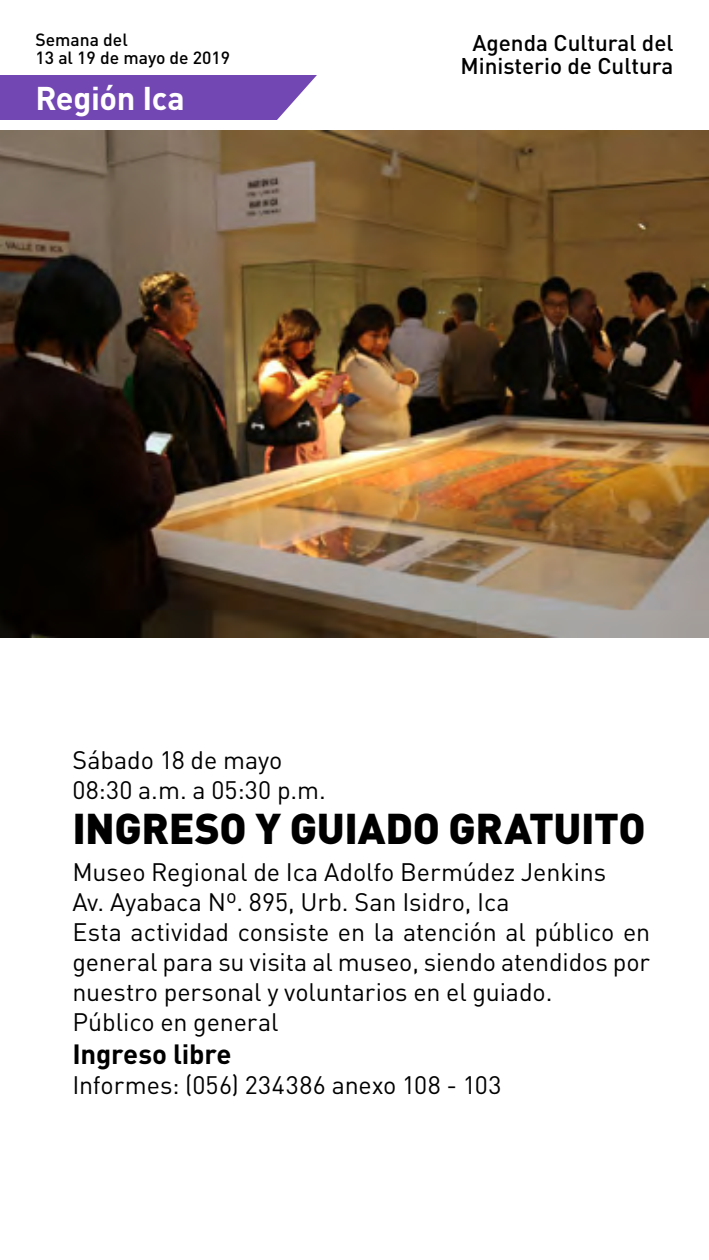
<style>
.page{position:relative;width:709px;height:1260px;background:#fff}
.page>*{position:absolute;margin:0;border:0;box-sizing:border-box;transform-origin:0 0}
.t1{font:900 42.5px "DIN";letter-spacing:-.01em;color:#000}
.t2{font:700 32.5px "DIN Pro";letter-spacing:-.015em;color:#fff}
.t3{font:700 27.5px "DIN";letter-spacing:-.01em;color:#000}
.t4{font:25px/30px "DIN";letter-spacing:-.005em;color:#000}
.t5{font:500 22.5px/22.5px "DIN Pro";color:#000;text-align:center}
.t6{font:500 17.5px/17.5px "DIN Pro";color:#000}
</style>
<div class="page">
<div style="left:0;top:75px;width:317px;height:45px;background:#7347b3"></div>
<img style="left:0;top:130px;width:709px;height:508px">
<p class="t6" style="left:35px;top:29px;width:196px">Semana del<br>13 al 19 de mayo de 2019</p>
<h2 class="t2" style="left:35px;top:71px;width:151px">Región Ica</h2>
<p class="t5" style="left:460px;top:30px;width:214px">Agenda Cultural del<br>Ministerio de Cultura</p>
<p class="t4" style="left:72px;top:745px;width:255px">Sábado 18 de mayo<br>08:30 a.m. a 05:30 p.m.</p>
<h1 class="t1" style="left:72px;top:801px;width:575px">INGRESO Y GUIADO GRATUITO</h1>
<p class="t4" style="left:72px;top:857px;width:579px">Museo Regional de Ica Adolfo Bermúdez Jenkins<br>Av. Ayabaca Nº. 895, Urb. San Isidro, Ica<br>Esta actividad consiste en la atención al público en general para su visita al museo, siendo atendidos por nuestro personal y voluntarios en el guiado.<br>Público en general</p>
<p class="t3" style="left:72px;top:1036px;width:161px">Ingreso libre</p>
<p class="t4" style="left:72px;top:1070px;width:431px">Informes: (056) 234386 anexo 108 - 103</p>
</div>
